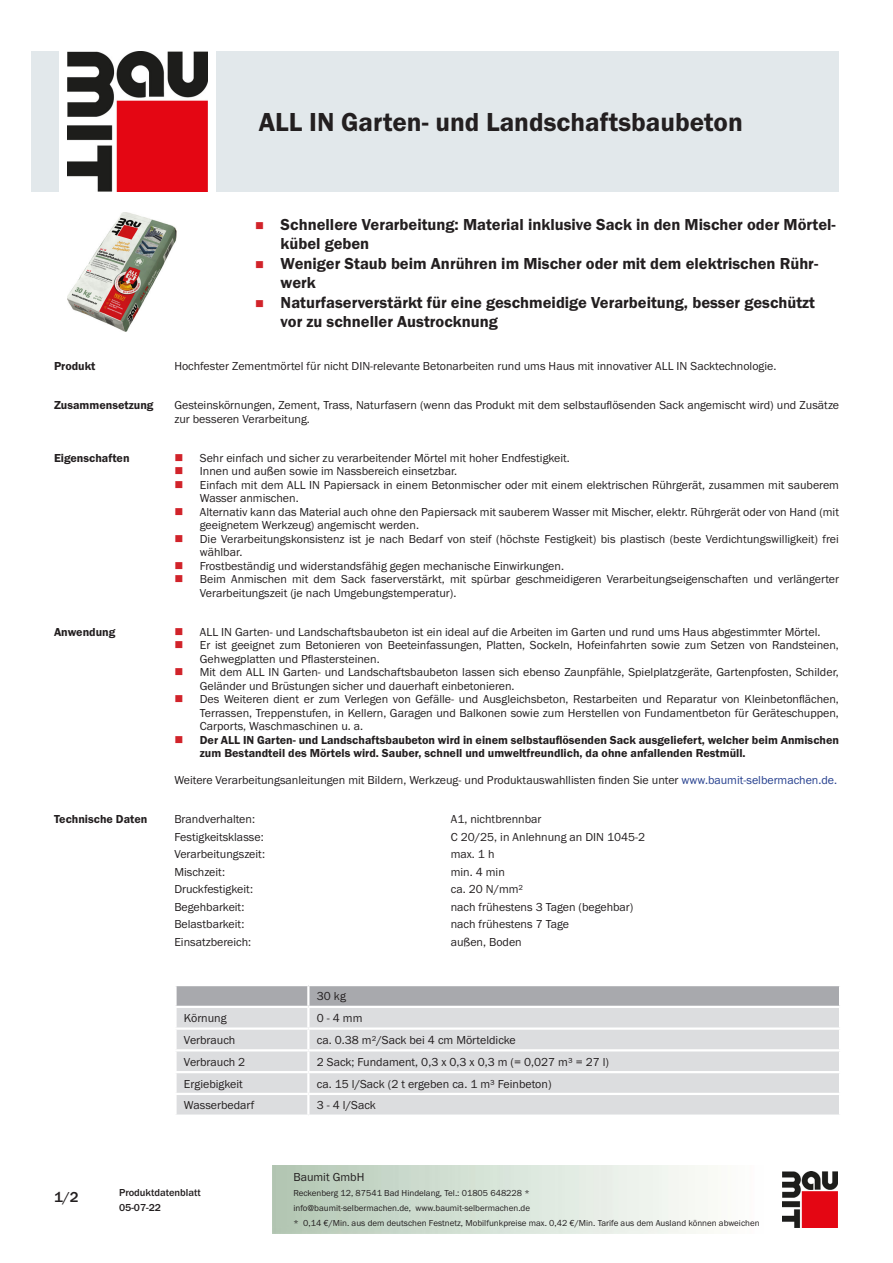
<style>
.page{position:relative;width:893px;height:1263px;background:#fff}
.page>*{position:absolute;margin:0;border:0;box-sizing:border-box;transform-origin:0 0}
.PDS_Produktname{font:27px "BM Franklin Gothic URW Dem";color:#231f20}
.t1{font:16.5px/19.5px "BM Franklin Gothic URW Dem";color:#231f20}
.t2{font:500 15px "BM Franklin Gothic URW";color:#231f20}
.PDS_Standard{font:12px/13.5px "BM Franklin Gothic URW Boo";color:#231f20}
.PDS_Standard_linksbü{font:12px "BM Franklin Gothic URW Boo";color:#231f20}
.PDS_Header{font:12px/13.5px "BM Franklin Gothic URW Dem";color:#231f20}
.t3{font:500 10.5px/15px "BM Franklin Gothic URW";color:#231f20}
.t4{font:9px/15px "BM Franklin Gothic URW Boo";color:#231f20}
.s1{color:#253f8e}
</style>
<div class="page">
<img style="left:782px;top:1171px;width:56px;height:56px">
<div style="left:32px;top:51px;width:27px;height:140px;background:#e2e8eb"></div>
<img style="left:68px;top:51px;width:139px;height:140px">
<div style="left:216px;top:51px;width:623px;height:140px;background:#e2e8eb"></div>
<img style="left:68px;top:213px;width:109px;height:119px">
<div style="left:177px;top:1051px;width:662px;height:63px;background:#dcdddf"></div>
<svg style="left:176px;top:985px;width:664px;height:64px;background:#cfd0d2"></svg>
<hr style="left:307px;top:1051px;width:2px;height:20px;background:#fff">
<hr style="left:174px;top:1071px;width:134px;height:2px;background:#fff">
<hr style="left:308px;top:1071px;width:533px;height:2px;background:#fff">
<hr style="left:307px;top:1073px;width:2px;height:20px;background:#fff">
<hr style="left:174px;top:1093px;width:134px;height:2px;background:#fff">
<hr style="left:308px;top:1093px;width:533px;height:2px;background:#fff">
<svg style="left:307px;top:1095px;width:2px;height:19px"></svg>
<p class="PDS_Produktname" style="left:259px;top:106px;width:485px">ALL IN Garten- und Landschaftsbaubeton</p>
<p class="t1" style="left:281px;top:215px;width:557px">Schnellere Verarbeitung: Material inklusive Sack in den Mischer oder Mörtel&shy;kübel geben</p>
<p class="t1" style="left:281px;top:254px;width:539px">Weniger Staub beim Anrühren im Mischer oder mit dem elektrischen Rühr&shy;werk</p>
<p class="t1" style="left:281px;top:293px;width:536px">Naturfaserverstärkt für eine geschmeidige Verarbeitung, besser geschützt vor zu schneller Austrocknung</p>
<p class="PDS_Header" style="left:54px;top:360px;width:43px">Produkt</p>
<p class="PDS_Standard" style="left:174px;top:360px;width:604px">Hochfester Zementmörtel für nicht DIN-relevante Betonarbeiten rund ums Haus mit innovativer ALL IN Sacktechnologie.</p>
<p class="PDS_Header" style="left:54px;top:399px;width:101px">Zusammensetzung</p>
<p class="PDS_Standard" style="left:174px;top:399px;width:666px">Gesteinskörnungen, Zement, Trass, Naturfasern (wenn das Produkt mit dem selbstauflösenden Sack angemischt wird) und Zusätze zur besseren Verarbeitung.</p>
<p class="PDS_Header" style="left:54px;top:451px;width:77px">Eigenschaften</p>
<p class="PDS_Standard" style="left:200px;top:451px;width:372px">Sehr einfach und sicher zu verarbeitender Mörtel mit hoher Endfestigkeit.</p>
<p class="PDS_Standard" style="left:200px;top:465px;width:259px">Innen und außen sowie im Nassbereich einsetzbar.</p>
<p class="PDS_Standard" style="left:200px;top:478px;width:641px">Einfach mit dem ALL IN Papiersack in einem Betonmischer oder mit einem elektrischen Rührgerät, zusammen mit sauberem<br>Wasser anmischen.</p>
<p class="PDS_Standard" style="left:200px;top:505px;width:641px">Alternativ kann das Material auch ohne den Papiersack mit sauberem Wasser mit Mischer, elektr. Rührgerät oder von Hand (mit geeignetem Werkzeug) angemischt werden.</p>
<p class="PDS_Standard" style="left:200px;top:532px;width:641px">Die Verarbeitungskonsistenz ist je nach Bedarf von steif (höchste Festigkeit) bis plastisch (beste Verdichtungswilligkeit) frei wählbar.</p>
<p class="PDS_Standard" style="left:200px;top:559px;width:366px">Frostbeständig und widerstandsfähig gegen mechanische Einwirkungen.</p>
<p class="PDS_Standard" style="left:200px;top:573px;width:641px">Beim Anmischen mit dem Sack faserverstärkt, mit spürbar geschmeidigeren Verarbeitungseigenschaften und verlängerter<br>Verarbeitungszeit (je nach Umgebungstemperatur).</p>
<p class="PDS_Header" style="left:54px;top:625px;width:63px">Anwendung</p>
<p class="PDS_Standard" style="left:200px;top:625px;width:622px">ALL IN Garten- und Landschaftsbaubeton ist ein ideal auf die Arbeiten im Garten und rund ums Haus abgestimmter Mörtel.</p>
<p class="PDS_Standard" style="left:200px;top:639px;width:641px">Er ist geeignet zum Betonieren von Beeteinfassungen, Platten, Sockeln, Hofeinfahrten sowie zum Setzen von Randsteinen,<br>Gehwegplatten und Pflastersteinen.</p>
<p class="PDS_Standard" style="left:200px;top:666px;width:641px">Mit dem ALL IN Garten- und Landschaftsbaubeton lassen sich ebenso Zaunpfähle, Spielplatzgeräte, Gartenpfosten, Schilder,<br>Geländer und Brüstungen sicher und dauerhaft einbetonieren.</p>
<p class="PDS_Standard" style="left:200px;top:693px;width:641px;text-align:justify">Des Weiteren dient er zum Verlegen von Gefälle- und Ausgleichsbeton, Restarbeiten und Reparatur von Kleinbetonflächen, Terrassen, Treppenstufen, in Kellern, Garagen und Balkonen sowie zum Herstellen von Fundamentbeton für Geräteschuppen, Carports, Waschmaschinen u. a.</p>
<p class="PDS_Header" style="left:200px;top:733px;width:641px">Der ALL IN Garten- und Landschaftsbaubeton wird in einem selbstauflösenden Sack ausgeliefert, welcher beim Anmischen zum Bestandteil des Mörtels wird. Sauber, schnell und umweltfreundlich, da ohne anfallenden Restmüll.</p>
<p class="PDS_Standard" style="left:174px;top:774px;width:664px">Weitere Verarbeitungsanleitungen mit Bildern, Werkzeug- und Produktauswahllisten finden Sie unter <span class="s1">www.baumit-selbermachen.de.</span></p>
<p class="PDS_Header" style="left:54px;top:812px;width:95px">Technische Daten</p>
<p class="PDS_Standard_linksbü" style="left:174px;top:812px;width:82px">Brandverhalten:</p>
<p class="PDS_Standard_linksbü" style="left:451px;top:812px;width:92px">A1, nichtbrennbar</p>
<p class="PDS_Standard_linksbü" style="left:174px;top:829px;width:91px">Festigkeitsklasse:</p>
<p class="PDS_Standard_linksbü" style="left:451px;top:829px;width:196px">C 20/25, in Anlehnung an DIN 1045-2</p>
<p class="PDS_Standard_linksbü" style="left:174px;top:847px;width:92px">Verarbeitungszeit:</p>
<p class="PDS_Standard_linksbü" style="left:451px;top:847px;width:45px">max. 1 h</p>
<p class="PDS_Standard_linksbü" style="left:174px;top:864px;width:52px">Mischzeit:</p>
<p class="PDS_Standard_linksbü" style="left:451px;top:864px;width:56px">min. 4 min</p>
<p class="PDS_Standard_linksbü" style="left:174px;top:882px;width:80px">Druckfestigkeit:</p>
<p class="PDS_Standard_linksbü" style="left:451px;top:882px;width:74px">ca. 20 N/mm²</p>
<p class="PDS_Standard_linksbü" style="left:174px;top:899px;width:72px">Begehbarkeit:</p>
<p class="PDS_Standard_linksbü" style="left:451px;top:899px;width:184px">nach frühestens 3 Tagen (begehbar)</p>
<p class="PDS_Standard_linksbü" style="left:174px;top:917px;width:72px">Belastbarkeit:</p>
<p class="PDS_Standard_linksbü" style="left:451px;top:917px;width:120px">nach frühestens 7 Tage</p>
<p class="PDS_Standard_linksbü" style="left:174px;top:934px;width:78px">Einsatzbereich:</p>
<p class="PDS_Standard_linksbü" style="left:451px;top:934px;width:73px">außen, Boden</p>
<p class="PDS_Standard_linksbü" style="left:317px;top:989px;width:31px">30 kg</p>
<p class="PDS_Standard_linksbü" style="left:184px;top:1011px;width:44px">Körnung</p>
<p class="PDS_Standard_linksbü" style="left:317px;top:1011px;width:47px">0 - 4 mm</p>
<p class="PDS_Standard_linksbü" style="left:184px;top:1032px;width:53px">Verbrauch</p>
<p class="PDS_Standard_linksbü" style="left:317px;top:1032px;width:200px">ca. 0.38 m²/Sack bei 4 cm Mörteldicke</p>
<p class="PDS_Standard_linksbü" style="left:184px;top:1054px;width:63px">Verbrauch 2</p>
<p class="PDS_Standard_linksbü" style="left:317px;top:1054px;width:294px">2 Sack; Fundament, 0,3 x 0,3 x 0,3 m (= 0,027 m³ = 27 l)</p>
<p class="PDS_Standard_linksbü" style="left:184px;top:1076px;width:60px">Ergiebigkeit</p>
<p class="PDS_Standard_linksbü" style="left:317px;top:1076px;width:236px">ca. 15 l/Sack (2 t ergeben ca. 1 m³ Feinbeton)</p>
<p class="PDS_Standard_linksbü" style="left:184px;top:1098px;width:72px">Wasserbedarf</p>
<p class="PDS_Standard_linksbü" style="left:317px;top:1098px;width:60px">3 - 4 l/Sack</p>
<p class="t2" style="left:54px;top:1188px;width:26px">1/2</p>
<p class="t3" style="left:119px;top:1185px;width:83px">Produktdatenblatt<br>05-07-22</p>
<p class="PDS_Standard" style="left:293px;top:1170px;width:73px">Baumit GmbH</p>
<p class="t4" style="left:293px;top:1186px;width:468px">Reckenberg 12, 87541 Bad Hindelang, Tel.: 01805 648228 *<br>info@baumit-selbermachen.de, www.baumit-selbermachen.de<br>* 0,14 €/Min. aus dem deutschen Festnetz, Mobilfunkpreise max. 0,42 €/Min. Tarife aus dem Ausland können abweichen</p>
</div>
